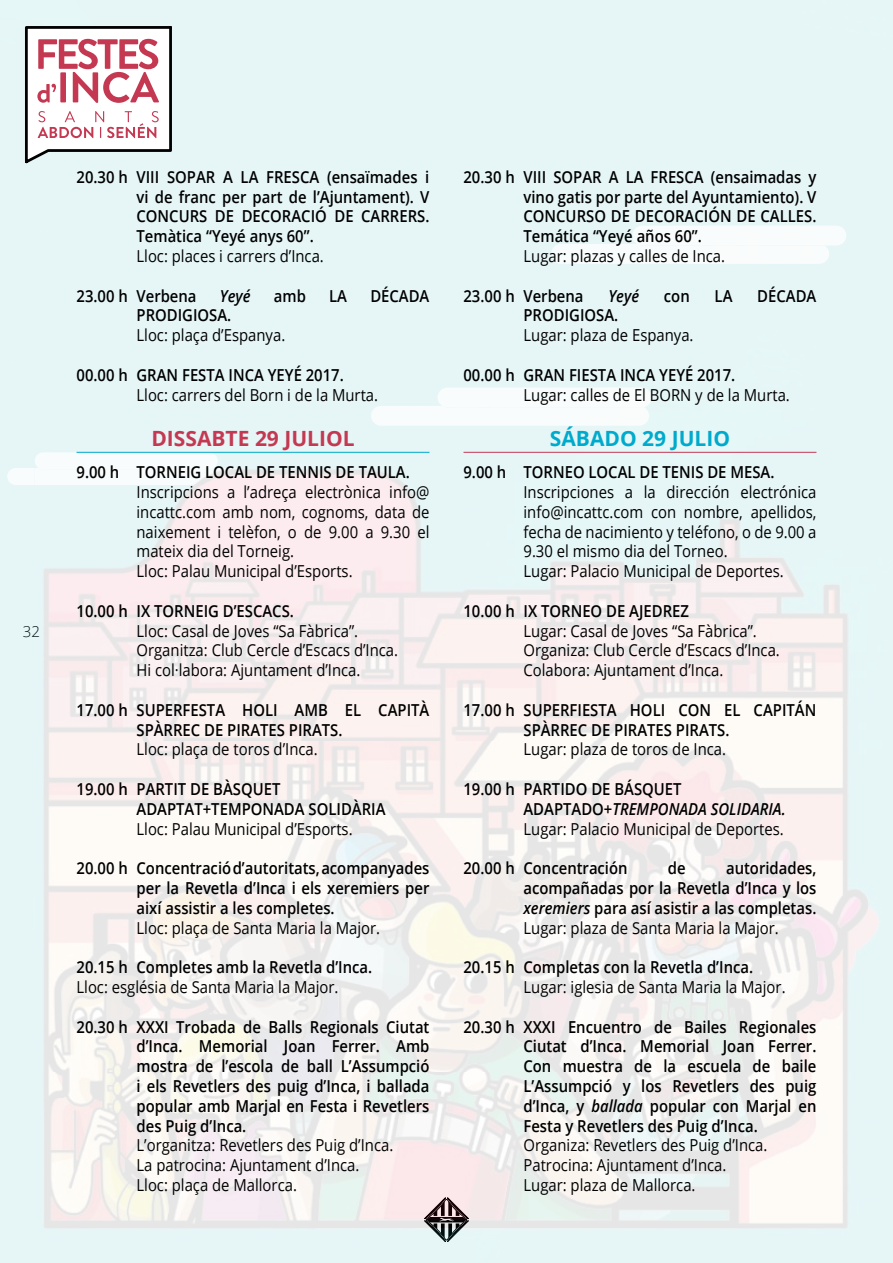
<style>
.page{position:relative;width:893px;height:1263px;background:#fff}
.page>*{position:absolute;margin:0;border:0;box-sizing:border-box;transform-origin:0 0}
.t1{font:700 21px "Open Sans";color:#c43852}
.t2{font:700 21px "Open Sans";color:#0ac}
.t3{font:600 16.5px/19.8px "Open Sans";color:#000;text-align:justify;scale:.9 1}
.t4{font:16.5px/19.8px "Open Sans";color:#000;scale:.9 1}
.t5{font:italic 600 16.5px "Open Sans";color:#000;scale:.9 1}
.t6{font:300 15px "Open Sans";color:#000}
.s1{font-weight:600}
.s2{font-weight:600;font-style:italic}
.s3{font-style:italic}
.s4{font-weight:400}
</style>
<div class="page">
<div style="left:76px;top:1201px;width:816px;height:62px;background:#e6f6f7"></div>
<img style="left:551px;top:244px;width:278px;height:20px">
<img style="left:632px;top:226px;width:214px;height:19px">
<img style="left:371px;top:406px;width:278px;height:5px">
<img style="left:438px;top:388px;width:214px;height:19px">
<img style="left:7px;top:468px;width:27px;height:17px">
<img style="left:34px;top:411px;width:847px;height:827px">
<img style="left:35px;top:452px;width:183px;height:17px">
<svg style="left:23px;top:25px;width:150px;height:141px"></svg>
<img style="left:892px;top:0;width:1px;height:1263px">
<hr style="left:77px;top:452px;width:352px;height:1px;background:#0ac">
<hr style="left:463px;top:452px;width:353px;height:1px;background:#c43852">
<p class="t6" style="left:23px;top:621px;width:19px">32</p>
<p class="t3" style="left:137px;top:166px;width:327px;text-indent:-60px">20.30 h VIII SOPAR A LA FRESCA (ensaïmades i vi de franc per part de l’Ajuntament). V CONCURS DE DECORACIÓ DE CARRERS.<br>Temàtica “Yeyé anys 60”.</p>
<p class="t4" style="left:137px;top:246px;width:210px">Lloc: places i carrers d’Inca.</p>
<p class="t3" style="left:77px;top:285px;width:135px">23.00 h Verbena</p>
<p class="t5" style="left:220px;top:284px;width:36px">Yeyé</p>
<p class="t3" style="left:274px;top:285px;width:37px">amb</p>
<p class="t3" style="left:329px;top:285px;width:21px">LA</p>
<p class="t3" style="left:370px;top:285px;width:67px">DÉCADA</p>
<p class="t3" style="left:137px;top:305px;width:107px">PRODIGIOSA.</p>
<p class="t4" style="left:137px;top:325px;width:167px">Lloc: plaça d’Espanya.</p>
<p class="t3" style="left:77px;top:364px;width:298px">00.00 h GRAN FESTA INCA YEYÉ 2017.</p>
<p class="t4" style="left:137px;top:384px;width:270px">Lloc: carrers del Born i de la Murta.</p>
<p class="t1" style="left:151px;top:423px;width:205px">DISSABTE 29 JULIOL</p>
<p class="t3" style="left:77px;top:462px;width:372px">9.00 h TORNEIG LOCAL DE TENNIS DE TAULA.</p>
<p class="t4" style="left:137px;top:482px;width:327px">Inscripcions a l’adreça electrònica info@ incattc.com amb nom, cognoms, data de naixement i telèfon, o de 9.00 a 9.30 el mateix dia del Torneig.<br>Lloc: Palau Municipal d’Esports.</p>
<p class="t3" style="left:77px;top:600px;width:243px">10.00 h IX TORNEIG D’ESCACS.</p>
<p class="t4" style="left:137px;top:620px;width:292px">Lloc: Casal de Joves “Sa Fàbrica”.<br>Organitza: Club Cercle d’Escacs d’Inca.<br>Hi col·labora: Ajuntament d’Inca.</p>
<p class="t3" style="left:137px;top:699px;width:327px;text-indent:-60px">17.00 h SUPERFESTA HOLI AMB EL CAPITÀ<br>SPÀRREC DE PIRATES PIRATS.</p>
<p class="t4" style="left:137px;top:739px;width:203px">Lloc: plaça de toros d’Inca.</p>
<p class="t3" style="left:137px;top:779px;width:278px;text-indent:-60px">19.00 h PARTIT DE BÀSQUET<br>ADAPTAT+TEMPONADA SOLIDÀRIA</p>
<p class="t4" style="left:137px;top:818px;width:242px">Lloc: Palau Municipal d’Esports.</p>
<p class="t3" style="left:137px;top:858px;width:327px;text-indent:-60px">20.00 h Concentració d’autoritats, acompanyades per la Revetla d’Inca i els xeremiers per així assistir a les completes.</p>
<p class="t4" style="left:137px;top:917px;width:272px">Lloc: plaça de Santa Maria la Major.</p>
<p class="t3" style="left:77px;top:957px;width:330px">20.15 h Completes amb la Revetla d’Inca.</p>
<p class="t4" style="left:77px;top:977px;width:293px">Lloc: església de Santa Maria la Major.</p>
<p class="t3" style="left:137px;top:1016px;width:327px;text-indent:-60px">20.30 h XXXI Trobada de Balls Regionals Ciutat d’Inca. Memorial Joan Ferrer. Amb mostra de l’escola de ball L’Assumpció i els Revetlers des puig d’Inca, i ballada popular amb Marjal en Festa i Revetlers des Puig d’Inca.</p>
<p class="t4" style="left:137px;top:1135px;width:287px">L’organitza: Revetlers des Puig d’Inca.<br>La patrocina: Ajuntament d’Inca.<br>Lloc: plaça de Mallorca.</p>
<p class="t3" style="left:523px;top:166px;width:327px;text-indent:-60px">20.30 h VIII SOPAR A LA FRESCA (ensaimadas y vino gatis por parte del Ayuntamiento). V CONCURSO DE DECORACIÓN DE CALLES.<br>Temática “Yeyé años 60”.</p>
<p class="t4" style="left:523px;top:246px;width:226px">Lugar: plazas y calles de Inca.</p>
<p class="t3" style="left:463px;top:285px;width:135px">23.00 h Verbena</p>
<p class="t5" style="left:608px;top:284px;width:36px">Yeyé</p>
<p class="t3" style="left:664px;top:285px;width:30px">con</p>
<p class="t3" style="left:715px;top:285px;width:21px">LA</p>
<p class="t3" style="left:757px;top:285px;width:67px">DÉCADA</p>
<p class="t3" style="left:523px;top:305px;width:107px">PRODIGIOSA.</p>
<p class="t4" style="left:523px;top:325px;width:190px">Lugar: plaza de Espanya.</p>
<p class="t3" style="left:463px;top:364px;width:303px">00.00 h GRAN FIESTA INCA YEYÉ 2017.</p>
<p class="t4" style="left:523px;top:384px;width:297px">Lugar: calles de El BORN y de la Murta.</p>
<p class="t2" style="left:550px;top:423px;width:182px">SÁBADO 29 JULIO</p>
<p class="t3" style="left:463px;top:462px;width:347px">9.00 h TORNEO LOCAL DE TENIS DE MESA.</p>
<p class="t4" style="left:523px;top:482px;width:327px">Inscripciones a la dirección electrónica info@incattc.com con nombre, apellidos, fecha de nacimiento y teléfono, o de 9.00 a 9.30 el mismo dia del Torneo.<br>Lugar: Palacio Municipal de Deportes.</p>
<p class="t3" style="left:463px;top:600px;width:252px">10.00 h IX TORNEO DE AJEDREZ</p>
<p class="t4" style="left:523px;top:620px;width:286px">Lugar: Casal de Joves “Sa Fàbrica”.<br>Organiza: Club Cercle d’Escacs d’Inca.<br>Colabora: Ajuntament d’Inca.</p>
<p class="t3" style="left:523px;top:699px;width:327px;text-indent:-60px">17.00 h SUPERFIESTA HOLI CON EL CAPITÁN<br>SPÀRREC DE PIRATES PIRATS.</p>
<p class="t4" style="left:523px;top:739px;width:227px">Lugar: plaza de toros de Inca.</p>
<p class="t4" style="left:523px;top:779px;width:293px;text-indent:-60px"><span class="s1">19.00 h PARTIDO DE BÁSQUET<br>ADAPTADO+</span><span class="s2">TREMPONADA SOLIDARIA.<br></span>Lugar: Palacio Municipal de Deportes.</p>
<p class="t3" style="left:463px;top:858px;width:184px">20.00 h Concentración</p>
<p class="t3" style="left:668px;top:858px;width:21px">de</p>
<p class="t3" style="left:523px;top:858px;width:327px;text-indent:203px">autoridades, acompañadas por la Revetla d’Inca y los <span class="s3">xeremiers</span> para así asistir a las completas.<br><span class="s4">Lugar: plaza de Santa Maria la Major.</span></p>
<p class="t3" style="left:463px;top:957px;width:323px">20.15 h Completas con la Revetla d’Inca.</p>
<p class="t4" style="left:523px;top:977px;width:293px">Lugar: iglesia de Santa Maria la Major.</p>
<p class="t3" style="left:523px;top:1016px;width:327px;text-indent:-60px">20.30 h XXXI Encuentro de Bailes Regionales Ciutat d’Inca. Memorial Joan Ferrer.<br>Con muestra de la escuela de baile L’Assumpció y los Revetlers des puig d’Inca, y <span class="s3">ballada</span> popular con Marjal en Festa y Revetlers des Puig d’Inca.</p>
<p class="t4" style="left:523px;top:1135px;width:272px">Organiza: Revetlers des Puig d’Inca.<br>Patrocina: Ajuntament d’Inca.<br>Lugar: plaza de Mallorca.</p>
</div>
